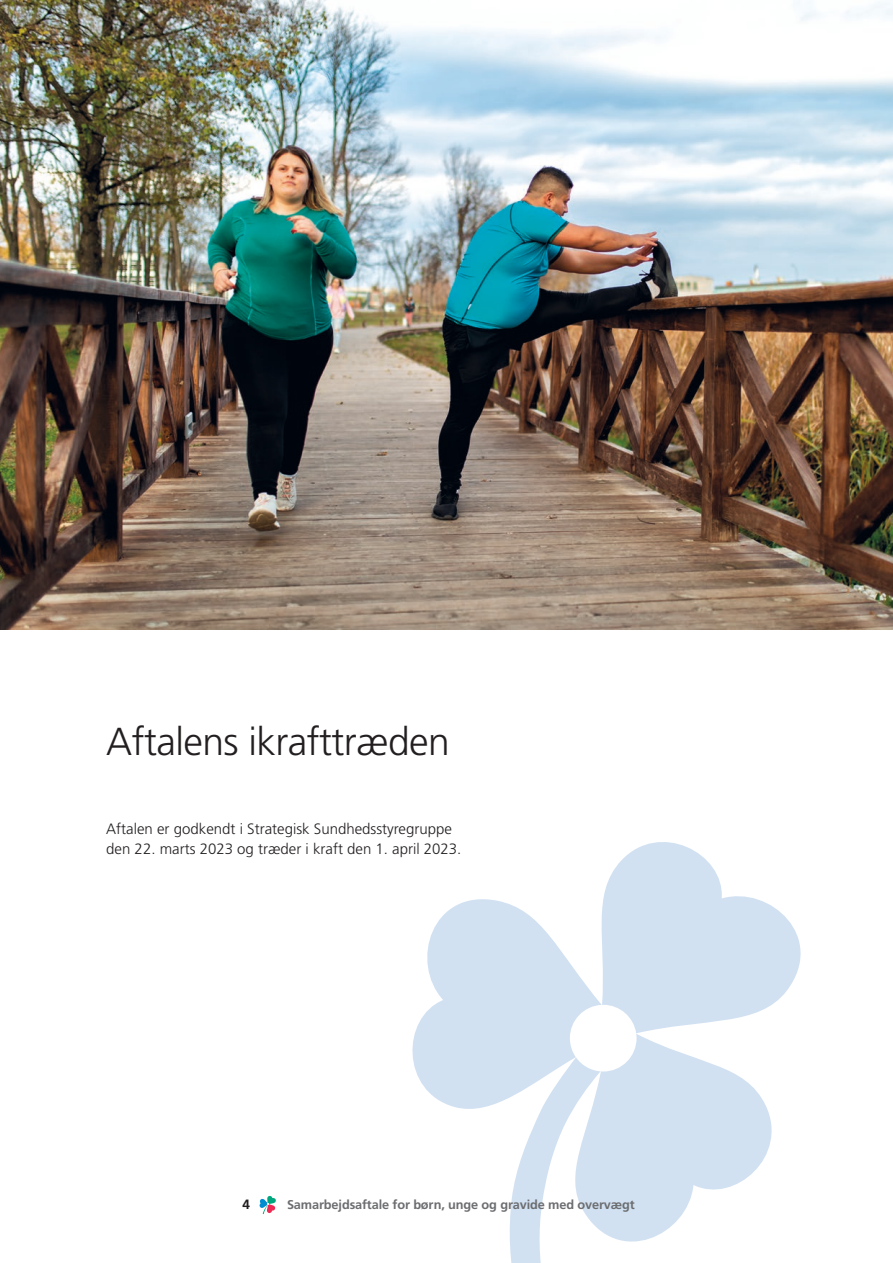
<style>
.page{position:relative;width:893px;height:1263px;background:#fff}
.page>*{position:absolute;margin:0;border:0;box-sizing:border-box;transform-origin:0 0}
.t1{font:300 39px "Frutiger LT Pro";letter-spacing:-.015em;color:#231f20}
.t2{font:300 15px/19.5px "Frutiger LT Pro";color:#231f20}
.t3{font:700 13.5px "Frutiger LT Pro";color:#231f20}
.t4{font:12.75px "Frutiger LT Pro Bold 3";letter-spacing:-.01em;color:#6c6d70}
</style>
<div class="page">
<img style="left:0;top:0;width:893px;height:629px">
<svg style="left:259px;top:1196px;width:17px;height:18px"></svg>
<svg style="left:412px;top:899px;width:178px;height:210px;fill:#d1e1f2"></svg>
<svg style="left:590px;top:842px;width:211px;height:191px;fill:#d1e1f2"></svg>
<svg style="left:562px;top:1034px;width:131px;height:23px"></svg>
<svg style="left:508px;top:1057px;width:264px;height:206px;fill:#d1e1f2"></svg>
<h1 class="t1" style="left:106px;top:718px;width:345px">Aftalens ikrafttræden</h1>
<p class="t2" style="left:106px;top:819px;width:357px">Aftalen er godkendt i Strategisk Sundhedsstyregruppe den 22. marts 2023 og træder i kraft den 1. april 2023.</p>
<p class="t3" style="left:243px;top:1196px;width:9px">4</p>
<p class="t4" style="left:287px;top:1197px;width:349px">Samarbejdsaftale for børn, unge og gravide med overvægt</p>
</div>
